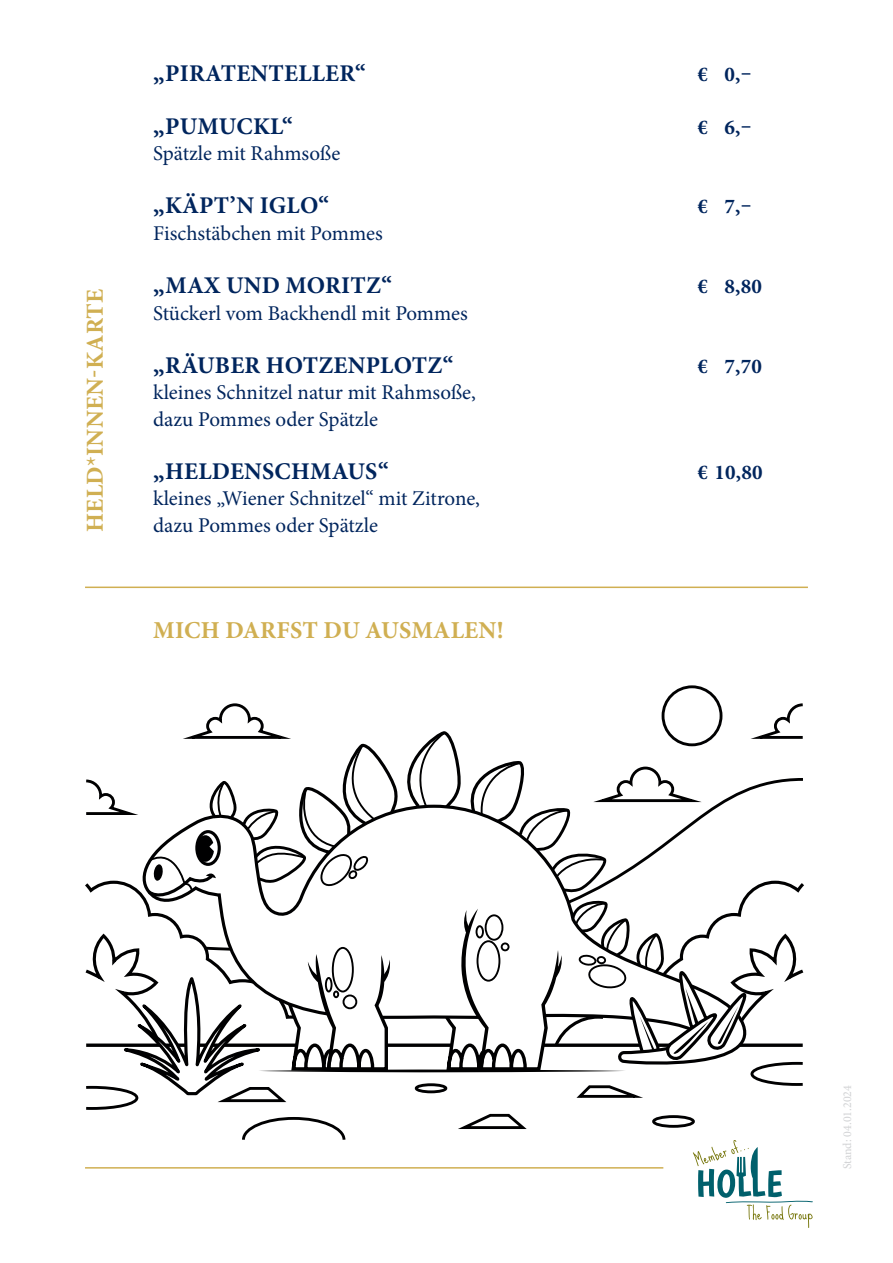
<style>
.page{position:relative;width:893px;height:1263px;background:#fff}
.page>*{position:absolute;margin:0;border:0;box-sizing:border-box;transform-origin:0 0}
.t1{font:700 24.3px "Minion Pro";letter-spacing:.01em;color:#d0af52}
.t2{font:700 24px "Minion Pro";letter-spacing:.01em;color:#00255d}
.t3{font:21px/26.5px "Minion Pro";color:#00255d}
.t4{font:700 21px "Minion Pro";letter-spacing:.01em;color:#00255d}
.t5{font:12px "Minion Pro";color:#d1d2d4}
</style>
<div class="page">
<hr style="left:85px;top:586px;width:723px;height:2px;background:#d0af52">
<svg style="left:693px;top:1140px;width:120px;height:88px"></svg>
<hr style="left:85px;top:1167px;width:578px;height:1px;background:#d0af52">
<div style="left:662px;top:685px;width:60px;height:61px;border:3px solid #000001;border-radius:50%"></div>
<svg style="left:85px;top:702px;width:719px;height:438px"></svg>
<svg style="left:138px;top:803px;width:620px;height:265px"></svg>
<div style="left:195px;top:830px;width:26px;height:36px;border:3px solid #000001;border-radius:50%"></div>
<svg style="left:144px;top:835px;width:59px;height:63px"></svg>
<svg style="left:626px;top:731px;width:126px;height:338px"></svg>
<svg style="left:214px;top:730px;width:444px;height:240px"></svg>
<svg style="left:640px;top:1016px;width:15px;height:34px"></svg>
<svg style="left:673px;top:988px;width:35px;height:71px"></svg>
<svg style="left:718px;top:1006px;width:20px;height:39px"></svg>
<svg style="left:86px;top:1043px;width:36px;height:4px"></svg>
<svg style="left:122px;top:909px;width:504px;height:188px"></svg>
<svg style="left:224px;top:1043px;width:73px;height:4px"></svg>
<svg style="left:386px;top:1043px;width:66px;height:4px"></svg>
<svg style="left:543px;top:1043px;width:97px;height:4px"></svg>
<svg style="left:657px;top:1043px;width:13px;height:4px"></svg>
<svg style="left:739px;top:1043px;width:64px;height:4px"></svg>
<svg style="left:203px;top:776px;width:601px;height:176px"></svg>
<p class="t1" style="left:78px;top:532px;width:244px;rotate:-90deg">HELD*INNEN-KARTE</p>
<p class="t2" style="left:153px;top:56px;width:214px">„PIRATENTELLER“</p>
<p class="t4" style="left:697px;top:59px;width:56px">€ 0,–</p>
<p class="t2" style="left:153px;top:109px;width:141px">„PUMUCKL“</p>
<p class="t4" style="left:697px;top:112px;width:56px">€ 6,–</p>
<p class="t3" style="left:153px;top:140px;width:189px">Spätzle mit Rahmsoße</p>
<p class="t2" style="left:153px;top:189px;width:177px">„KÄPT’N IGLO“</p>
<p class="t4" style="left:697px;top:192px;width:56px">€ 7,–</p>
<p class="t3" style="left:153px;top:220px;width:231px">Fischstäbchen mit Pommes</p>
<p class="t2" style="left:153px;top:268px;width:241px">„MAX UND MORITZ“</p>
<p class="t4" style="left:697px;top:271px;width:66px">€ 8,80</p>
<p class="t3" style="left:153px;top:300px;width:316px">Stückerl vom Backhendl mit Pommes</p>
<p class="t2" style="left:153px;top:348px;width:302px">„RÄUBER HOTZENPLOTZ“</p>
<p class="t4" style="left:697px;top:351px;width:66px">€ 7,70</p>
<p class="t3" style="left:153px;top:379px;width:324px">kleines Schnitzel natur mit Rahmsoße, dazu Pommes oder Spätzle</p>
<p class="t2" style="left:153px;top:454px;width:237px">„HELDENSCHMAUS“</p>
<p class="t4" style="left:697px;top:457px;width:67px">€ 10,80</p>
<p class="t3" style="left:153px;top:485px;width:328px">kleines „Wiener Schnitzel“ mit Zitrone, dazu Pommes oder Spätzle</p>
<p class="t1" style="left:153px;top:613px;width:352px">MICH DARFST DU AUSMALEN!</p>
<p class="t5" style="left:839px;top:1169px;width:86px;rotate:-90deg">Stand: 04.01.2024</p>
</div>
